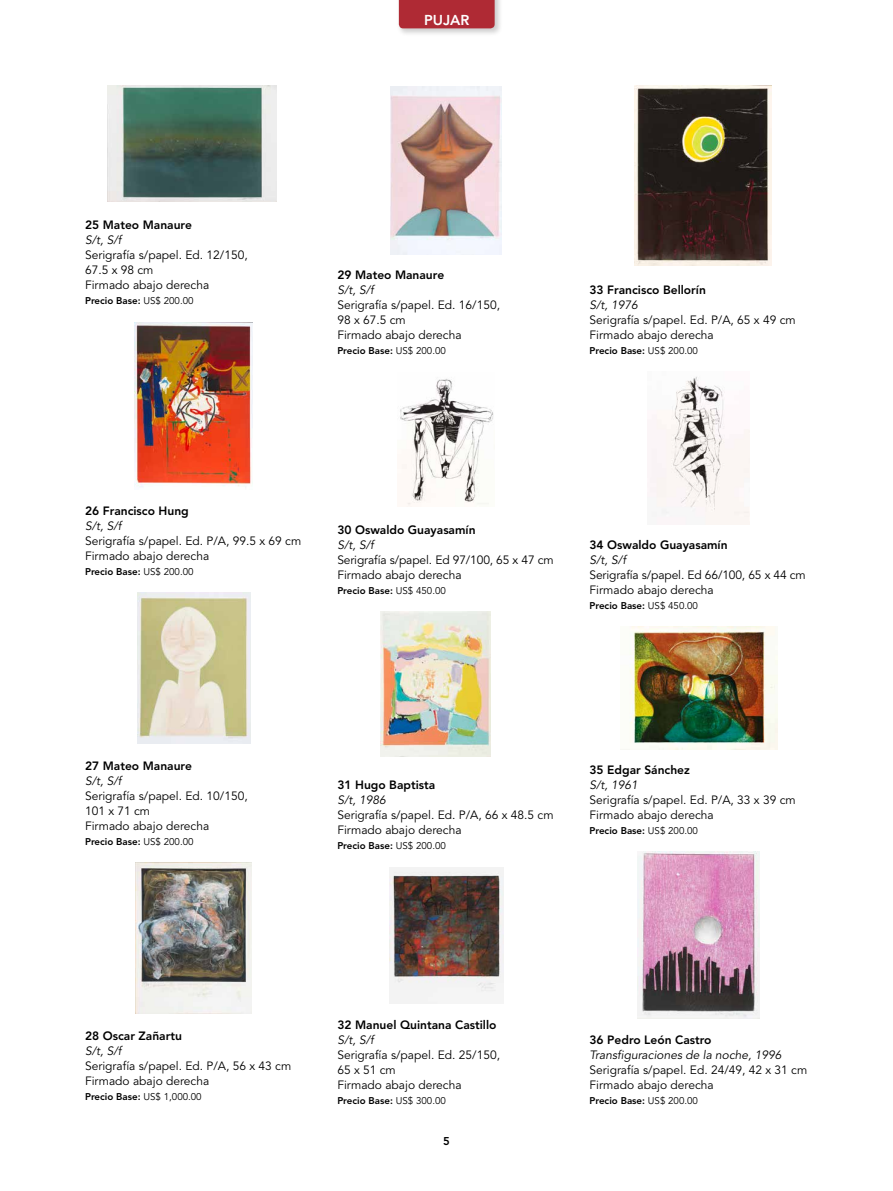
<style>
.page{position:relative;width:893px;height:1191px;background:#fff}
.page>*{position:absolute;margin:0;border:0;box-sizing:border-box;transform-origin:0 0}
.t1{font:800 14.25px "Avenir LT Std";color:#fff}
.t2{font:12px/15px "Avenir LT Std";color:#000}
.t3{font:800 12px "Avenir LT Std";color:#000}
.t4{font:italic 12px "Avenir LT Std";color:#000}
.t5{font:800 11.25px "Avenir LT Std";color:#000}
.t6{font:800 9.75px "Avenir LT Std";color:#000}
.s1{font-weight:400}
</style>
<div class="page">
<div style="left:397px;top:0;width:106px;height:36px;background:#000;opacity:.2"></div>
<div style="left:399px;top:0;width:96px;height:28px;background:#af2a34"></div>
<img style="left:107px;top:85px;width:170px;height:117px">
<img style="left:634px;top:85px;width:137px;height:180px">
<img style="left:650px;top:376px;width:99px;height:148px">
<img style="left:629px;top:627px;width:148px;height:122px">
<img style="left:400px;top:379px;width:94px;height:127px">
<img style="left:381px;top:611px;width:109px;height:145px">
<img style="left:390px;top:867px;width:113px;height:137px">
<img style="left:637px;top:852px;width:123px;height:166px">
<img style="left:390px;top:86px;width:112px;height:169px">
<img style="left:135px;top:323px;width:118px;height:164px">
<img style="left:137px;top:593px;width:114px;height:150px">
<img style="left:136px;top:862px;width:116px;height:151px">
<p class="t1" style="left:424px;top:11px;width:47px">PUJAR</p>
<p class="t3" style="left:85px;top:218px;width:108px">25 Mateo Manaure</p>
<p class="t4" style="left:85px;top:233px;width:38px">S/t, S/f</p>
<p class="t2" style="left:85px;top:248px;width:164px">Serigrafía s/papel. Ed. 12/150,<br>67.5 x 98 cm<br>Firmado abajo derecha</p>
<p class="t6" style="left:85px;top:295px;width:110px">Precio Base: <span class="s1">US$ 200.00</span></p>
<p class="t3" style="left:337px;top:267px;width:108px">29 Mateo Manaure</p>
<p class="t4" style="left:337px;top:283px;width:38px">S/t, S/f</p>
<p class="t2" style="left:337px;top:297px;width:164px">Serigrafía s/papel. Ed. 16/150,<br>98 x 67.5 cm<br>Firmado abajo derecha</p>
<p class="t6" style="left:337px;top:345px;width:110px">Precio Base: <span class="s1">US$ 200.00</span></p>
<p class="t3" style="left:589px;top:283px;width:118px">33 Francisco Bellorín</p>
<p class="t4" style="left:589px;top:298px;width:50px">S/t, 1976</p>
<p class="t2" style="left:589px;top:313px;width:208px">Serigrafía s/papel. Ed. P/A, 65 x 49 cm<br>Firmado abajo derecha</p>
<p class="t6" style="left:589px;top:345px;width:110px">Precio Base: <span class="s1">US$ 200.00</span></p>
<p class="t3" style="left:85px;top:503px;width:105px">26 Francisco Hung</p>
<p class="t4" style="left:85px;top:518px;width:38px">S/t, S/f</p>
<p class="t2" style="left:85px;top:533px;width:218px">Serigrafía s/papel. Ed. P/A, 99.5 x 69 cm<br>Firmado abajo derecha</p>
<p class="t6" style="left:85px;top:565px;width:110px">Precio Base: <span class="s1">US$ 200.00</span></p>
<p class="t3" style="left:337px;top:522px;width:140px">30 Oswaldo Guayasamín</p>
<p class="t4" style="left:337px;top:538px;width:38px">S/t, S/f</p>
<p class="t2" style="left:337px;top:552px;width:218px">Serigrafía s/papel. Ed 97/100, 65 x 47 cm<br>Firmado abajo derecha</p>
<p class="t6" style="left:337px;top:585px;width:110px">Precio Base: <span class="s1">US$ 450.00</span></p>
<p class="t3" style="left:589px;top:538px;width:140px">34 Oswaldo Guayasamín</p>
<p class="t4" style="left:589px;top:553px;width:38px">S/t, S/f</p>
<p class="t2" style="left:589px;top:568px;width:218px">Serigrafía s/papel. Ed 66/100, 65 x 44 cm<br>Firmado abajo derecha</p>
<p class="t6" style="left:589px;top:600px;width:110px">Precio Base: <span class="s1">US$ 450.00</span></p>
<p class="t3" style="left:85px;top:758px;width:108px">27 Mateo Manaure</p>
<p class="t4" style="left:85px;top:773px;width:38px">S/t, S/f</p>
<p class="t2" style="left:85px;top:788px;width:164px">Serigrafía s/papel. Ed. 10/150,<br>101 x 71 cm<br>Firmado abajo derecha</p>
<p class="t6" style="left:85px;top:835px;width:110px">Precio Base: <span class="s1">US$ 200.00</span></p>
<p class="t3" style="left:337px;top:777px;width:99px">31 Hugo Baptista</p>
<p class="t4" style="left:337px;top:793px;width:50px">S/t, 1986</p>
<p class="t2" style="left:337px;top:807px;width:218px">Serigrafía s/papel. Ed. P/A, 66 x 48.5 cm<br>Firmado abajo derecha</p>
<p class="t6" style="left:337px;top:840px;width:110px">Precio Base: <span class="s1">US$ 200.00</span></p>
<p class="t3" style="left:589px;top:763px;width:102px">35 Edgar Sánchez</p>
<p class="t4" style="left:589px;top:778px;width:50px">S/t, 1961</p>
<p class="t2" style="left:589px;top:793px;width:208px">Serigrafía s/papel. Ed. P/A, 33 x 39 cm<br>Firmado abajo derecha</p>
<p class="t6" style="left:589px;top:825px;width:110px">Precio Base: <span class="s1">US$ 200.00</span></p>
<p class="t3" style="left:85px;top:1028px;width:98px">28 Oscar Zañartu</p>
<p class="t4" style="left:85px;top:1043px;width:38px">S/t, S/f</p>
<p class="t2" style="left:85px;top:1058px;width:208px">Serigrafía s/papel. Ed. P/A, 56 x 43 cm<br>Firmado abajo derecha</p>
<p class="t6" style="left:85px;top:1090px;width:118px">Precio Base: <span class="s1">US$ 1,000.00</span></p>
<p class="t3" style="left:337px;top:1017px;width:161px">32 Manuel Quintana Castillo</p>
<p class="t4" style="left:337px;top:1033px;width:38px">S/t, S/f</p>
<p class="t2" style="left:337px;top:1047px;width:164px">Serigrafía s/papel. Ed. 25/150,<br>65 x 51 cm<br>Firmado abajo derecha</p>
<p class="t6" style="left:337px;top:1095px;width:110px">Precio Base: <span class="s1">US$ 300.00</span></p>
<p class="t5" style="left:443px;top:1134px;width:8px">5</p>
<p class="t3" style="left:589px;top:1033px;width:124px">36 Pedro León Castro</p>
<p class="t4" style="left:589px;top:1048px;width:194px">Transfiguraciones de la noche, 1996</p>
<p class="t2" style="left:589px;top:1063px;width:219px">Serigrafía s/papel. Ed. 24/49, 42 x 31 cm<br>Firmado abajo derecha</p>
<p class="t6" style="left:589px;top:1095px;width:110px">Precio Base: <span class="s1">US$ 200.00</span></p>
</div>
